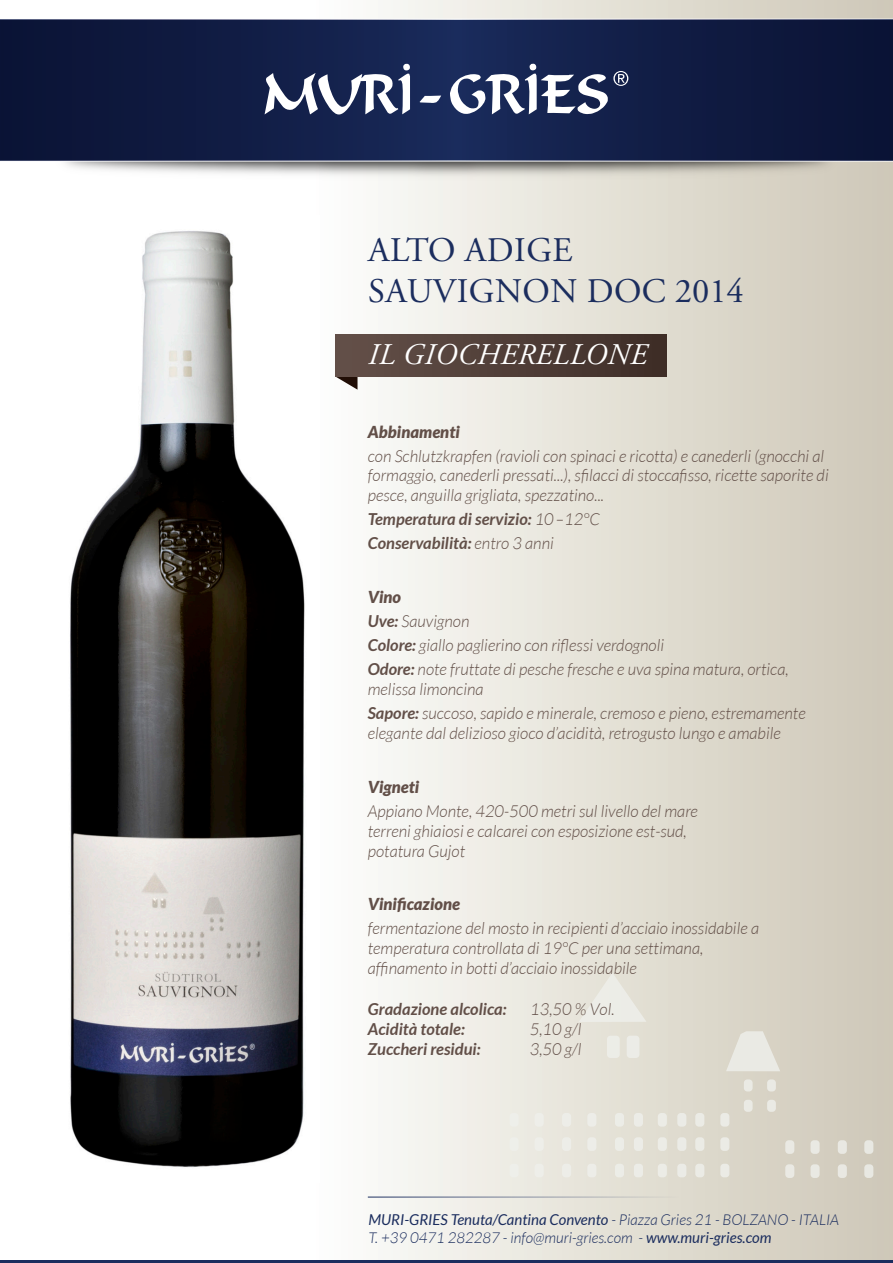
<style>
.page{position:relative;width:893px;height:1263px;background:#fff}
.page>*{position:absolute;margin:0;border:0;box-sizing:border-box;transform-origin:0 0}
.t1{font:34.5px/41.4px "Adobe Garamond Pro";letter-spacing:.015em;color:#1b2d5e}
.t2{font:italic 30px "Adobe Garamond Pro";letter-spacing:.015em;color:#fff}
.t3{font:italic 300 16.5px/19.8px "Lato";color:#624f48}
.t4{font:italic 700 16.5px/24px "Lato";color:#624f48}
.t5{font:italic 900 16.5px "Lato";color:#624f48}
.t6{font:italic 300 15px/18px "Lato";color:#1b2d5e}
.s1{font-weight:300}
.s2{font-weight:900}
.s3{font-weight:700}
.s4{font-weight:400}
</style>
<div class="page">
<div style="left:306px;top:0;width:587px;height:1263px;background:linear-gradient(to right,#fdfefc,#cdc7b6)"></div>
<svg style="left:579px;top:973px;width:67px;height:49px;background:#e8e7de"></svg>
<svg style="left:726px;top:1031px;width:54px;height:40px;background:#e4e3da"></svg>
<svg style="left:785px;top:1140px;width:9px;height:14px"></svg>
<svg style="left:785px;top:1164px;width:9px;height:14px"></svg>
<svg style="left:810px;top:1140px;width:10px;height:14px"></svg>
<svg style="left:810px;top:1164px;width:10px;height:14px"></svg>
<svg style="left:838px;top:1140px;width:9px;height:14px"></svg>
<svg style="left:838px;top:1164px;width:9px;height:14px"></svg>
<svg style="left:720px;top:1137px;width:9px;height:14px"></svg>
<svg style="left:720px;top:1164px;width:9px;height:13px"></svg>
<svg style="left:695px;top:1137px;width:9px;height:14px"></svg>
<svg style="left:695px;top:1164px;width:9px;height:13px"></svg>
<svg style="left:677px;top:1137px;width:9px;height:14px"></svg>
<svg style="left:677px;top:1164px;width:9px;height:13px"></svg>
<svg style="left:658px;top:1137px;width:9px;height:14px"></svg>
<svg style="left:658px;top:1164px;width:9px;height:13px"></svg>
<svg style="left:634px;top:1137px;width:9px;height:14px"></svg>
<svg style="left:634px;top:1164px;width:9px;height:13px"></svg>
<svg style="left:615px;top:1137px;width:9px;height:14px"></svg>
<svg style="left:615px;top:1164px;width:9px;height:13px"></svg>
<svg style="left:587px;top:1137px;width:9px;height:14px"></svg>
<svg style="left:587px;top:1164px;width:9px;height:13px"></svg>
<svg style="left:510px;top:1137px;width:9px;height:14px"></svg>
<svg style="left:510px;top:1164px;width:9px;height:13px"></svg>
<svg style="left:535px;top:1137px;width:9px;height:14px"></svg>
<svg style="left:535px;top:1164px;width:9px;height:13px"></svg>
<svg style="left:562px;top:1137px;width:9px;height:14px"></svg>
<svg style="left:562px;top:1164px;width:9px;height:13px"></svg>
<svg style="left:864px;top:1140px;width:9px;height:14px"></svg>
<svg style="left:864px;top:1164px;width:9px;height:14px"></svg>
<svg style="left:720px;top:1113px;width:9px;height:13px"></svg>
<svg style="left:695px;top:1113px;width:9px;height:13px"></svg>
<svg style="left:677px;top:1113px;width:9px;height:13px"></svg>
<svg style="left:658px;top:1113px;width:9px;height:13px"></svg>
<svg style="left:634px;top:1113px;width:9px;height:13px"></svg>
<svg style="left:615px;top:1113px;width:9px;height:13px"></svg>
<svg style="left:587px;top:1113px;width:9px;height:13px"></svg>
<svg style="left:510px;top:1113px;width:9px;height:13px"></svg>
<svg style="left:535px;top:1113px;width:9px;height:13px"></svg>
<svg style="left:562px;top:1113px;width:9px;height:13px"></svg>
<svg style="left:744px;top:1079px;width:9px;height:12px"></svg>
<svg style="left:744px;top:1100px;width:9px;height:12px"></svg>
<svg style="left:767px;top:1079px;width:9px;height:12px"></svg>
<svg style="left:767px;top:1100px;width:9px;height:12px"></svg>
<svg style="left:607px;top:1036px;width:13px;height:22px"></svg>
<svg style="left:627px;top:1036px;width:12px;height:22px"></svg>
<hr style="left:368px;top:1197px;width:311px;height:1px;background:#1b2d5e">
<hr style="left:0;top:1260px;width:893px;height:3px;background:#1b2d5e">
<img style="left:64px;top:162px;width:829px;height:71px">
<svg style="left:0;top:18px;width:893px;height:144px"></svg>
<svg style="left:0;top:20px;width:893px;height:140px;background:#101c43"></svg>
<svg style="left:265px;top:64px;width:363px;height:52px"></svg>
<img style="left:64px;top:216px;width:255px;height:967px">
<svg style="left:336px;top:377px;width:43px;height:13px"></svg>
<div style="left:336px;top:335px;width:330px;height:42px;background:linear-gradient(to right,#64504a,#3e2d27)"></div>
<h1 class="t1" style="left:368px;top:231px;width:377px">ALTO ADIGE<br>SAUVIGNON DOC 2014</h1>
<h2 class="t2" style="left:368px;top:336px;width:280px">IL GIOCHERELLONE</h2>
<p class="t5" style="left:368px;top:422px;width:94px">Abbinamenti</p>
<p class="t3" style="left:368px;top:446px;width:462px">con Schlutzkrapfen (ravioli con spinaci e ricotta) e canederli (gnocchi al formaggio, canederli pressati...), sfilacci di stoccafisso, ricette saporite di pesce, anguilla grigliata, spezzatino...</p>
<p class="t4" style="left:368px;top:508px;width:234px">Temperatura di servizio: <span class="s1">10–12°C<br></span>Conservabilità: <span class="s1">entro 3 anni</span></p>
<p class="t3" style="left:368px;top:586px;width:422px;line-height:24px"><span class="s2">Vino<br></span><span class="s3">Uve:</span> Sauvignon<br><span class="s3">Colore:</span> giallo paglierino con riflessi verdognoli<br><span class="s3">Odore:</span> note fruttate di pesche fresche e uva spina matura, ortica,</p>
<p class="t3" style="left:368px;top:678px;width:439px;line-height:24px">melissa limoncina<br><span class="s3">Sapore:</span> succoso, sapido e minerale, cremoso e pieno, estremamente</p>
<p class="t3" style="left:368px;top:724px;width:415px">elegante dal delizioso gioco d’acidità, retrogusto lungo e amabile</p>
<p class="t5" style="left:368px;top:777px;width:53px">Vigneti</p>
<p class="t3" style="left:368px;top:802px;width:332px">Appiano Monte, 420-500 metri sul livello del mare terreni ghiaiosi e calcarei con esposizione est-sud, potatura Gujot</p>
<p class="t5" style="left:368px;top:895px;width:94px">Vinificazione</p>
<p class="t3" style="left:368px;top:919px;width:393px">fermentazione del mosto in recipienti d’acciaio inossidabile a temperatura controllata di 19°C per una settimana, affinamento in botti d’acciaio inossidabile</p>
<p class="t4" style="left:368px;top:997px;width:140px">Gradazione alcolica:</p>
<p class="t3" style="left:530px;top:1000px;width:86px">13,50 % Vol.</p>
<p class="t4" style="left:368px;top:1017px;width:98px">Acidità totale:</p>
<p class="t3" style="left:530px;top:1020px;width:53px">5,10 g/l</p>
<p class="t4" style="left:368px;top:1037px;width:114px">Zuccheri residui:</p>
<p class="t3" style="left:530px;top:1039px;width:53px">3,50 g/l</p>
<p class="t6" style="left:369px;top:1211px;width:472px"><span class="s4">MURI-GRIES Tenuta/Cantina Convento</span> - Piazza Gries 21 - BOLZANO - ITALIA<br>T. +39 0471 282287 - info@muri-gries.com - <span class="s4">www.muri-gries.com</span></p>
</div>
